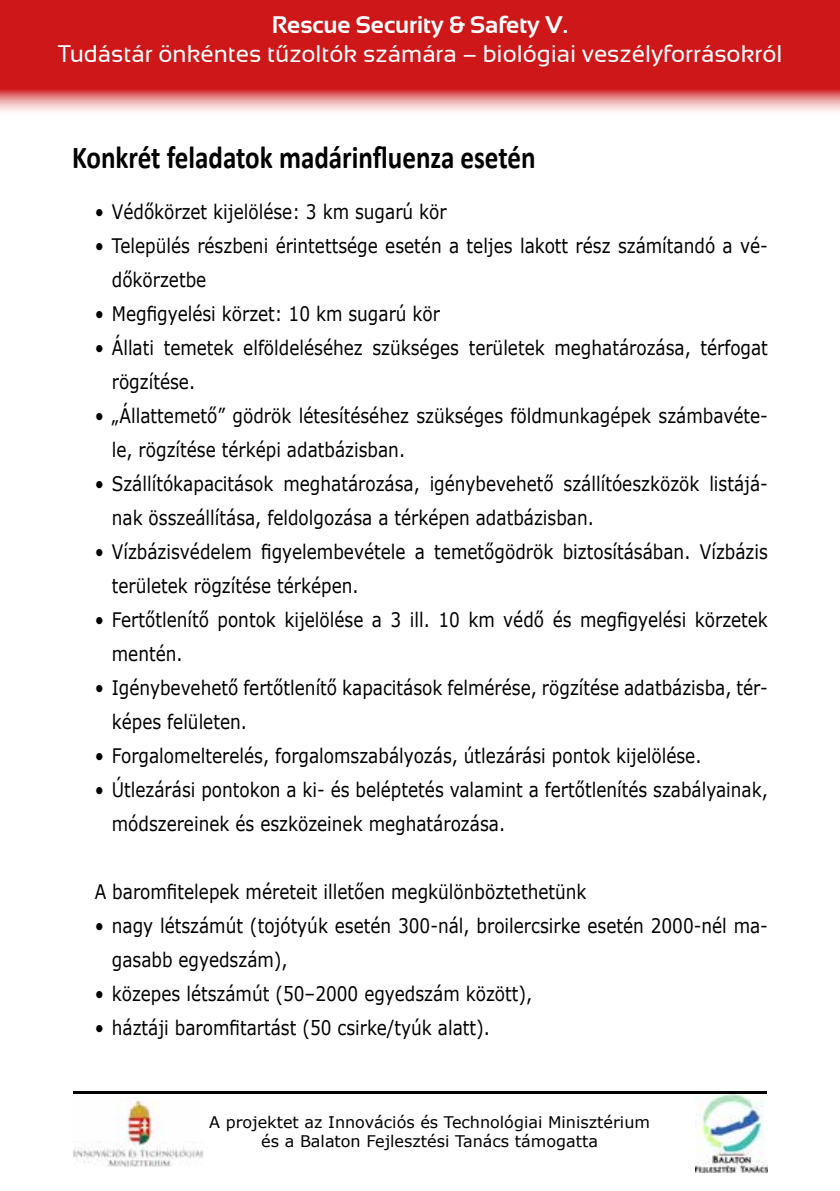
<style>
.page{position:relative;width:840px;height:1191px;background:#fff}
.page>*{position:absolute;margin:0;border:0;box-sizing:border-box;transform-origin:0 0}
.t1{font:700 32px "Calibri";color:#000;scale:.85 1}
.t2{font:24px "Sansation";color:#fff}
.t3{font:700 24px "Sansation";color:#fff}
.t4{font:20px/34px "Verdana";color:#000;scale:.84 1}
.t5{font:16px/19.2px "Verdana";color:#000;text-align:center}
</style>
<div class="page">
<img style="left:695px;top:1091px;width:72px;height:81px">
<img style="left:73px;top:1097px;width:130px;height:69px">
<hr style="left:73px;top:1091px;width:693px;height:2px;background:#000">
<svg style="left:0;top:0;width:839px;height:112px;background:#d23234"></svg>
<p class="t3" style="left:271px;top:12px;width:298px">Rescue Security &amp; Safety V.</p>
<p class="t2" style="left:58px;top:40px;width:726px">Tudástár önkéntes tűzoltók számára – biológiai veszélyforrásokról</p>
<h1 class="t1" style="left:72px;top:135px;width:546px">Konkrét feladatok madárinfluenza esetén</h1>
<p class="t4" style="left:95px;top:195px;width:420px">• Védőkörzet kijelölése: 3 km sugarú kör</p>
<p class="t4" style="left:112px;top:229px;width:782px;text-indent:-17px">• Település részbeni érintettsége esetén a teljes lakott rész számítandó a vé&shy;dőkörzetbe</p>
<p class="t4" style="left:95px;top:297px;width:412px">• Megfigyelési körzet: 10 km sugarú kör</p>
<p class="t4" style="left:112px;top:331px;width:782px;text-indent:-17px">• Állati temetek elföldeléséhez szükséges területek meghatározása, térfogat rögzítése.</p>
<p class="t4" style="left:112px;top:399px;width:782px;text-indent:-17px">• „Állattemető” gödrök létesítéséhez szükséges földmunkagépek számbavéte&shy;le, rögzítése térképi adatbázisban.</p>
<p class="t4" style="left:112px;top:467px;width:782px;text-indent:-17px">• Szállítókapacitások meghatározása, igénybevehető szállítóeszközök listájá&shy;nak összeállítása, feldolgozása a térképen adatbázisban.</p>
<p class="t4" style="left:112px;top:535px;width:782px;text-indent:-17px">• Vízbázisvédelem figyelembevétele a temetőgödrök biztosításában. Vízbázis területek rögzítése térképen.</p>
<p class="t4" style="left:112px;top:603px;width:782px;text-indent:-17px">• Fertőtlenítő pontok kijelölése a 3 ill. 10 km védő és megfigyelési körzetek mentén.</p>
<p class="t4" style="left:112px;top:671px;width:782px;text-indent:-17px">• Igénybevehető fertőtlenítő kapacitások felmérése, rögzítése adatbázisba, tér&shy;képes felületen.</p>
<p class="t4" style="left:95px;top:739px;width:723px">• Forgalomelterelés, forgalomszabályozás, útlezárási pontok kijelölése.</p>
<p class="t4" style="left:112px;top:773px;width:782px;text-indent:-17px">• Útlezárási pontokon a ki- és beléptetés valamint a fertőtlenítés szabályainak, módszereinek és eszközeinek meghatározása.</p>
<p class="t4" style="left:95px;top:875px;width:586px">A baromfitelepek méreteit illetően megkülönböztethetünk</p>
<p class="t4" style="left:112px;top:909px;width:782px;text-indent:-17px">• nagy létszámút (tojótyúk esetén 300-nál, broilercsirke esetén 2000-nél ma&shy;gasabb egyedszám),</p>
<p class="t4" style="left:95px;top:977px;width:522px">• közepes létszámút (50–2000 egyedszám között),</p>
<p class="t4" style="left:95px;top:1011px;width:472px">• háztáji baromfitartást (50 csirke/tyúk alatt).</p>
<p class="t5" style="left:209px;top:1112px;width:442px">A projektet az Innovációs és Technológiai Minisztérium és a Balaton Fejlesztési Tanács támogatta</p>
</div>
